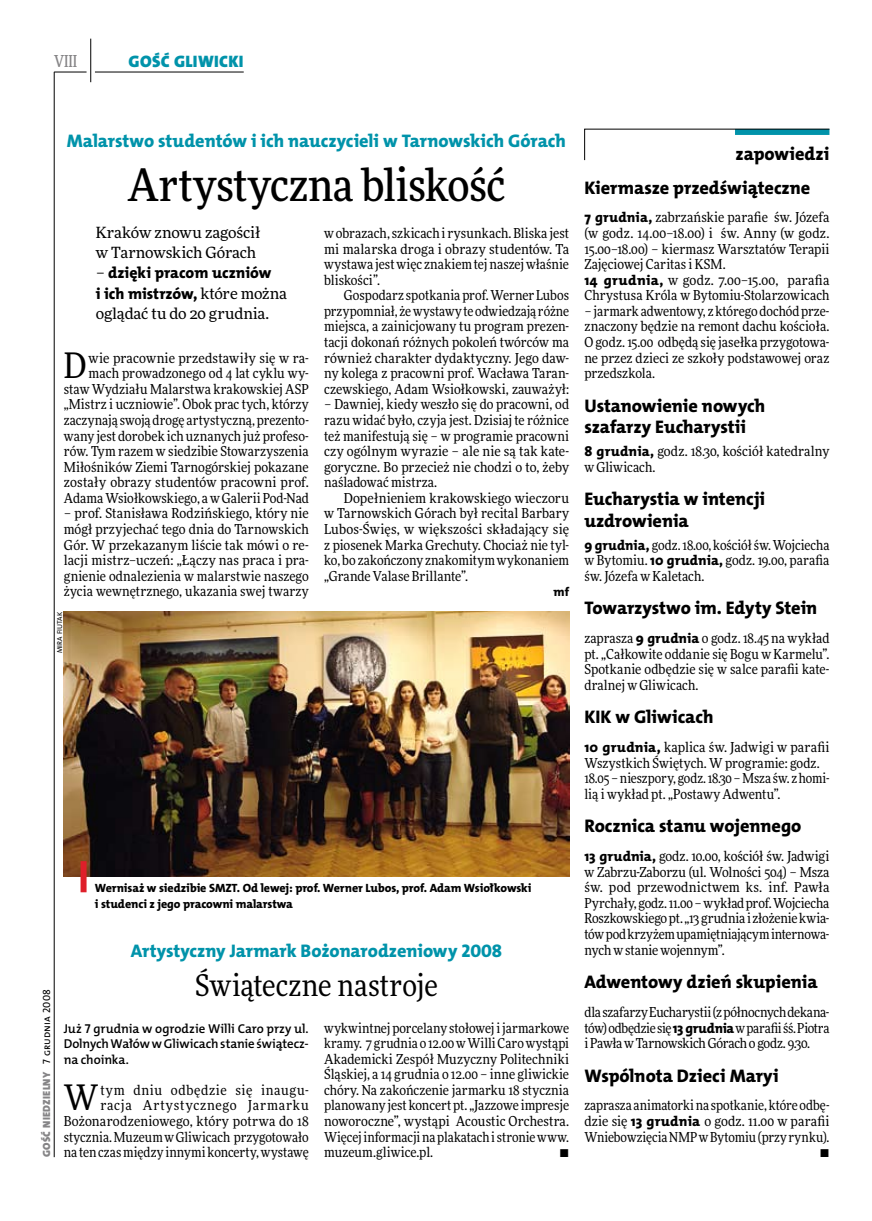
<style>
.page{position:relative;width:872px;height:1221px;background:#fff}
.page>*{position:absolute;margin:0;border:0;box-sizing:border-box;transform-origin:0 0}
.t1{font:500 45px "Freeday Narrow";letter-spacing:-.01em;color:#000}
.t2{font:35.25px "Freeday Narrow News";color:#000}
.t3{font:30px "Freeday Narrow News";letter-spacing:.005em;color:#000}
.t4{font:18.3px/21.6px "The Mix HP8 Ex Bld";color:#000}
.t5{font:18.3px "The Mix HP8 Ex Bld";letter-spacing:-.005em;color:#0093aa}
.t6{font:16.65px "The Mix HP9 Blk";letter-spacing:.02em;color:#0093aa}
.t7{font:500 16.5px "Freeday Narrow";color:#858486;scale:.9 1}
.t8{font:15.75px/20.4px "The Mix HP8 Ex Bld";letter-spacing:.005em;color:#000}
.t9{font:15.45px/20.4px "Freeday News";letter-spacing:-.01em;color:#000}
.t10{font:13.8px/15.6px "Freeday Narrow News";letter-spacing:.005em;color:#000;text-align:justify}
.t11{font:12.9px/15.6px "The Mix HP6 Se Bld";letter-spacing:-.01em;color:#000;text-align:justify}
.t12{font:12.45px "The Mix HP8 Ex Bld";color:#000}
.t13{font:12px/15.6px "The Mix HP8 Ex Bld";letter-spacing:-.005em;color:#000}
.t14{font:10.5px "The Mix HP9 Blk";letter-spacing:.025em;color:#858486}
.t15{font:7.2px "The Mix HP5 Plain";letter-spacing:.025em;color:#000}
.s1{font-family:"Freeday News";font-size:15.45px}
.s2{font-family:"The Mix HP5 Plain";color:#000}
.s3{font-family:"The Mix HP8 Ex Bld";font-size:13.95px}
</style>
<div class="page">
<hr style="left:54px;top:72px;width:1px;height:1085px;background:#000">
<hr style="left:90px;top:39px;width:1px;height:43px;background:#000">
<hr style="left:54px;top:72px;width:33px;height:1px;background:#000">
<hr style="left:95px;top:72px;width:149px;height:1px;background:#000">
<svg style="left:584px;top:129px;width:246px;height:31px"></svg>
<img style="left:64px;top:612px;width:505px;height:264px">
<div style="left:81px;top:861px;width:6px;height:31px;background:#df1f2a"></div>
<p class="t7" style="left:54px;top:50px;width:27px">VIII</p>
<p class="t6" style="left:129px;top:50px;width:116px">GOŚĆ GLIWICKI</p>
<h3 class="t5" style="left:67px;top:129px;width:500px">Malarstwo studentów i ich nauczycieli w Tarnowskich Górach</h3>
<h1 class="t1" style="left:127px;top:157px;width:379px">Artystyczna bliskość</h1>
<p class="t9" style="left:96px;top:222px;width:166px">Kraków znowu zagościł w Tarnowskich Górach</p>
<p class="t8" style="left:96px;top:263px;width:193px"><span class="s1">–</span> dzięki pracom uczniów<br>i ich mistrzów, <span class="s1">które można</span></p>
<p class="t9" style="left:96px;top:303px;width:175px">oglądać tu do 20 grudnia.</p>
<p class="t10" style="left:64px;top:350px;width:246px;text-align:right">wie pracownie przedstawiły się w ra&shy;mach prowadzonego od 4 lat cyklu wy&shy;staw Wydziału Malarstwa krakowskiej ASP „Mistrz i uczniowie”. Obok prac tych, którzy zaczynają swoją drogę artystyczną, prezento&shy;wany jest dorobek ich uznanych już profeso&shy;rów. Tym razem w siedzibie Stowarzyszenia Miłośników Ziemi Tarnogórskiej pokazane zostały obrazy studentów pracowni prof.<br>Adama Wsiołkowskiego, a w Galerii Pod-Nad</p>
<p class="t10" style="left:64px;top:505px;width:246px">– prof. Stanisława Rodzińskiego, który nie mógł przyjechać tego dnia do Tarnowskich Gór. W przekazanym liście tak mówi o re&shy;lacji mistrz–uczeń: „Łączy nas praca i pra&shy;gnienie odnalezienia w malarstwie naszego życia wewnętrznego, ukazania swej twarzy</p>
<h2 class="t2" style="left:64px;top:344px;width:24px">D</h2>
<p class="t15" style="left:55px;top:653px;width:42px;rotate:-90deg">Mira Fiutak</p>
<p class="t10" style="left:324px;top:225px;width:246px">w obrazach, szkicach i rysunkach. Bliska jest mi malarska droga i obrazy studentów. Ta wystawa jest więc znakiem tej naszej właśnie bliskości”.</p>
<p class="t10" style="left:324px;top:287px;width:246px;text-indent:20px">Gospodarz spotkania prof. Werner Lubos przypomniał, że wystawy te odwiedzają różne miejsca, a zainicjowany tu program prezen&shy;tacji dokonań różnych pokoleń twórców ma również charakter dydaktyczny. Jego daw&shy;ny kolega z pracowni prof. Wacława Taran&shy;czewskiego, Adam Wsiołkowski, zauważył:</p>
<p class="t10" style="left:324px;top:396px;width:246px">– Dawniej, kiedy weszło się do pracowni, od razu widać było, czyja jest. Dzisiaj te różnice też manifestują się – w programie pracowni czy ogólnym wyrazie – ale nie są tak kate&shy;goryczne. Bo przecież nie chodzi o to, żeby naśladować mistrza.</p>
<p class="t10" style="left:324px;top:490px;width:246px;text-indent:20px">Dopełnieniem krakowskiego wieczoru w Tarnowskich Górach był recital Barbary Lubos-Święs, w większości składający się z piosenek Marka Grechuty. Chociaż nie tyl&shy;ko, bo zakończony znakomitym wykonaniem „Grande Valase Brillante”.</p>
<p class="t12" style="left:553px;top:584px;width:17px">mf</p>
<p class="t14" style="left:40px;top:1156px;width:169px;rotate:-90deg">GOŚĆ NIEDZIELNY <span class="s2">7 grudnia 2008</span></p>
<p class="t13" style="left:95px;top:880px;width:438px">Wernisaż w siedzibie SMZT. Od lewej: prof. Werner Lubos, prof. Adam Wsiołkowski i studenci z jego pracowni malarstwa</p>
<h3 class="t5" style="left:131px;top:938px;width:373px">Artystyczny Jarmark Bożonarodzeniowy 2008</h3>
<h3 class="t3" style="left:195px;top:966px;width:244px">Świąteczne nastroje</h3>
<p class="t11" style="left:64px;top:1020px;width:246px">Już 7 grudnia w ogrodzie Willi Caro przy ul.<br>Dolnych Wałów w Gliwicach stanie świątecz&shy;na choinka.</p>
<h2 class="t2" style="left:64px;top:1076px;width:36px">W</h2>
<p class="t10" style="left:324px;top:1019px;width:246px">wykwintnej porcelany stołowej i jarmarkowe kramy. 7 grudnia o 12.00 w Willi Caro wystąpi Akademicki Zespół Muzyczny Politechniki Śląskiej, a 14 grudnia o 12.00 – inne gliwickie chóry. Na zakończenie jarmarku 18 stycznia planowany jest koncert pt. „Jazzowe impresje noworoczne”, wystąpi Acoustic Orchestra.<br>Więcej informacji na plakatach i stronie www. muzeum.gliwice.pl.</p>
<p class="t10" style="left:64px;top:1081px;width:246px;text-align:right">tym dniu odbędzie się inaugu-<br>racja Artystycznego Jarmarku Bożonarodzeniowego, który potrwa do 18 stycznia. Muzeum w Gliwicach przygotowało na ten czas między innymi koncerty, wystawę</p>
<p class="t10" style="left:559px;top:1144px;width:11px">•</p>
<h3 class="t4" style="left:735px;top:143px;width:95px">zapowiedzi</h3>
<h3 class="t4" style="left:584px;top:177px;width:227px">Kiermasze przedświąteczne</h3>
<p class="t10" style="left:584px;top:209px;width:246px;text-align:left"><span class="s3">7 grudnia,</span> zabrzańskie parafie św. Józefa (w godz. 14.00–18.00) i św. Anny (w godz.<br>15.00–18.00) – kiermasz Warsztatów Terapii Zajęciowej Caritas i KSM.<br><span class="s3">14 grudnia,</span> w godz. 7.00–15.00, parafia Chrystusa Króla w Bytomiu-Stolarzowicach</p>
<p class="t10" style="left:584px;top:303px;width:246px">– jarmark adwentowy, z którego dochód prze&shy;znaczony będzie na remont dachu kościoła.<br>Ogodz. 15.00 odbędą się jasełka przygotowa&shy;ne przez dzieci ze szkoły podstawowej oraz przedszkola.</p>
<h3 class="t4" style="left:584px;top:395px;width:182px">Ustanowienie nowych szafarzy Eucharystii</h3>
<p class="t10" style="left:584px;top:443px;width:246px"><span class="s3">8 grudnia,</span> godz. 18.30, kościół katedralny w Gliwicach.</p>
<h3 class="t4" style="left:584px;top:488px;width:182px">Eucharystia w intencji uzdrowienia</h3>
<p class="t10" style="left:584px;top:536px;width:246px"><span class="s3">9 grudnia,</span> godz. 18.00, kościół św. Wojciecha w Bytomiu. <span class="s3">10 grudnia,</span> godz. 19.00, parafia św. Józefa w Kaletach.</p>
<h3 class="t4" style="left:584px;top:597px;width:234px">Towarzystwo im. Edyty Stein</h3>
<p class="t10" style="left:584px;top:630px;width:246px">zaprasza <span class="s3">9 grudnia</span> o godz. 18.45 na wykład pt. „Całkowite oddanie się Bogu w Karmelu”.<br>Spotkanie odbędzie się w salce parafii kate&shy;dralnej w Gliwicach.</p>
<h3 class="t4" style="left:584px;top:706px;width:131px">KIK w Gliwicach</h3>
<p class="t10" style="left:584px;top:739px;width:246px;text-align:left"><span class="s3">10 grudnia,</span> kaplica św. Jadwigi w parafii Wszystkich Świętych. W programie: godz.<br>18.05 – nieszpory, godz. 18.30 – Msza św. zhomi&shy;lią i wykład pt. „Postawy Adwentu”.</p>
<h3 class="t4" style="left:584px;top:815px;width:218px">Rocznica stanu wojennego</h3>
<p class="t10" style="left:584px;top:848px;width:246px"><span class="s3">13 grudnia,</span> godz. 10.00, kościół św. Jadwigi w Zabrzu-Zaborzu (ul. Wolności 504) – Msza św. pod przewodnictwem ks. inf. Pawła Pyrchały, godz. 11.00 – wykład prof. Wojciecha Roszkowskiego pt. „13 grudnia i złożenie kwia&shy;tów pod krzyżem upamiętniającym internowa&shy;nych w stanie wojennym”.</p>
<h3 class="t4" style="left:584px;top:971px;width:235px">Adwentowy dzień skupienia</h3>
<p class="t10" style="left:584px;top:1004px;width:246px">dla szafarzy Eucharystii (zpółnocnych dekana&shy;tów) odbędzie się <span class="s3">13 grudnia</span> wparafii śś. Piotra iPawła wTarnowskich Górach o godz. 9.30.</p>
<h3 class="t4" style="left:584px;top:1064px;width:195px">Wspólnota Dzieci Maryi</h3>
<p class="t10" style="left:584px;top:1097px;width:246px;text-align:right">zaprasza animatorki na spotkanie, które odbę&shy;dzie się <span class="s3">13 grudnia</span> o godz. 11.00 w parafii Wniebowzięcia NMP wBytomiu (przy rynku). •</p>
</div>
